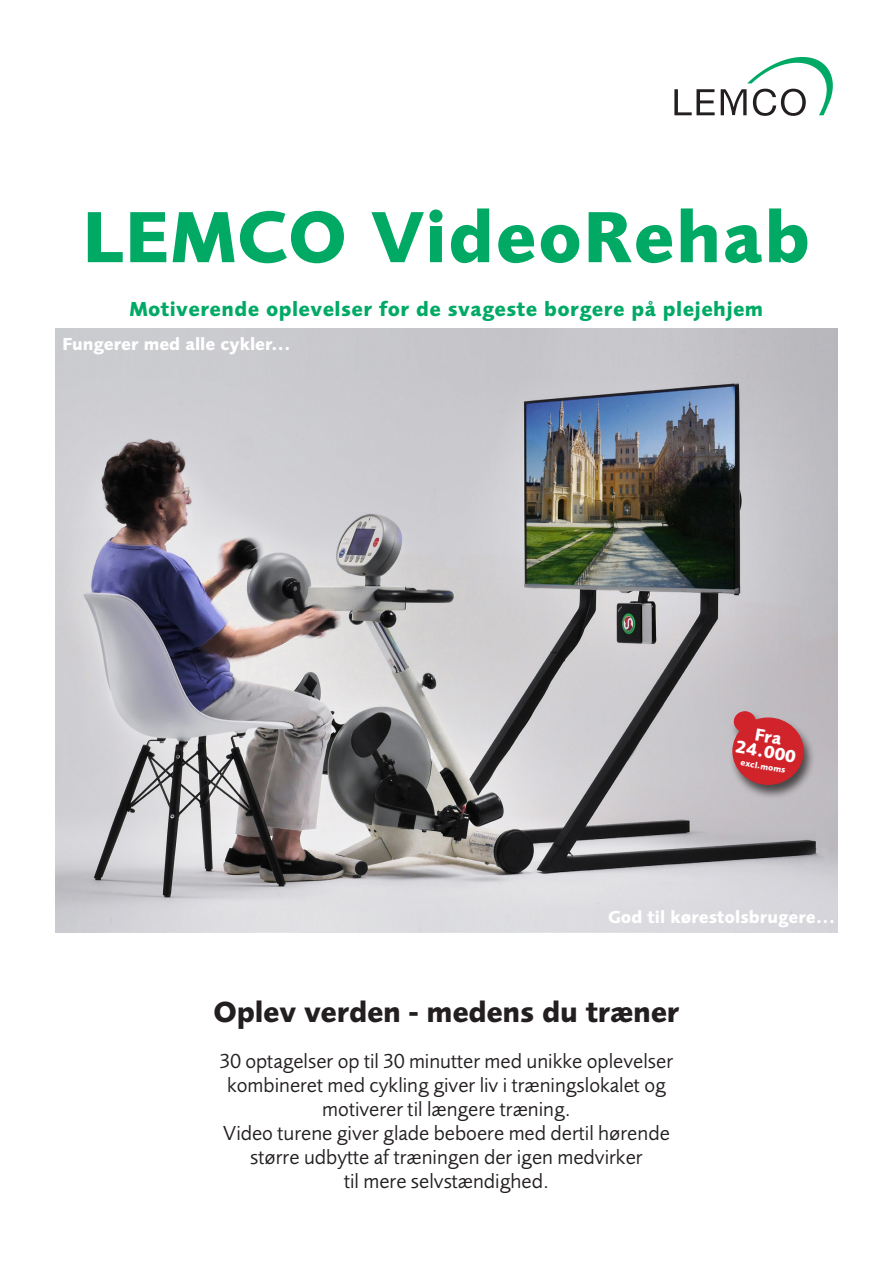
<style>
.page{position:relative;width:893px;height:1263px;background:#fff}
.page>*{position:absolute;margin:0;border:0;box-sizing:border-box;transform-origin:0 0}
.t1{font:700 75px "Foundry Sans";letter-spacing:.02em;color:#00aa65}
.t2{font:700 30px "Foundry Sans";letter-spacing:-.01em;color:#231f20}
.brødtekst_futura_boo{font:21px "Foundry Sans";color:#231f20}
.t3{font:700 21px "Foundry Sans";letter-spacing:.02em;color:#00aa65}
.t4{font:700 18px "Foundry Sans";color:#fff}
.t5{font:700 9px "Foundry Sans";color:#fff}
</style>
<div class="page">
<img style="left:55px;top:329px;width:783px;height:604px">
<svg style="left:674px;top:89px;width:41px;height:26px"></svg>
<svg style="left:721px;top:57px;width:112px;height:59px"></svg>
<div style="left:729px;top:711px;width:87px;height:89px;background:#231f20;opacity:.75"></div>
<div style="left:733px;top:718px;width:70px;height:66px;background:#d1232a;border-radius:50%"></div>
<div style="left:732px;top:717px;width:72px;height:68px;border:1px solid #d1232a;border-radius:50%"></div>
<div style="left:734px;top:712px;width:21px;height:19px;background:#d1232a;border-radius:50%"></div>
<div style="left:734px;top:711px;width:22px;height:21px;border:1px solid #d1232a;border-radius:50%"></div>
<p class="t1" style="left:83px;top:193px;width:729px">LEMCO VideoRehab</p>
<p class="t3" style="left:130px;top:297px;width:635px">Motiverende oplevelser for de svageste borgere på plejehjem</p>
<p class="t4" style="left:62px;top:333px;width:230px">Fungerer med alle cykler...</p>
<p class="t4" style="left:737px;top:736px;width:63px;rotate:10deg">24.000</p>
<p class="t5" style="left:742px;top:757px;width:47px;rotate:10deg">excl.moms</p>
<p class="t4" style="left:608px;top:906px;width:229px">God til kørestolsbrugere...</p>
<p class="t2" style="left:214px;top:994px;width:467px">Oplev verden - medens du træner</p>
<p class="brødtekst_futura_boo" style="left:220px;top:1048px;width:455px">30 optagelser op til 30 minutter med unikke oplevelser</p>
<p class="brødtekst_futura_boo" style="left:227px;top:1072px;width:440px">kombineret med cykling giver liv i træningslokalet og</p>
<p class="brødtekst_futura_boo" style="left:322px;top:1096px;width:250px">motiverer til længere træning.</p>
<p class="brødtekst_futura_boo" style="left:223px;top:1120px;width:448px">Video turene giver glade beboere med dertil hørende</p>
<p class="brødtekst_futura_boo" style="left:250px;top:1144px;width:394px">større udbytte af træningen der igen medvirker</p>
<p class="brødtekst_futura_boo" style="left:344px;top:1168px;width:206px">til mere selvstændighed.</p>
</div>
